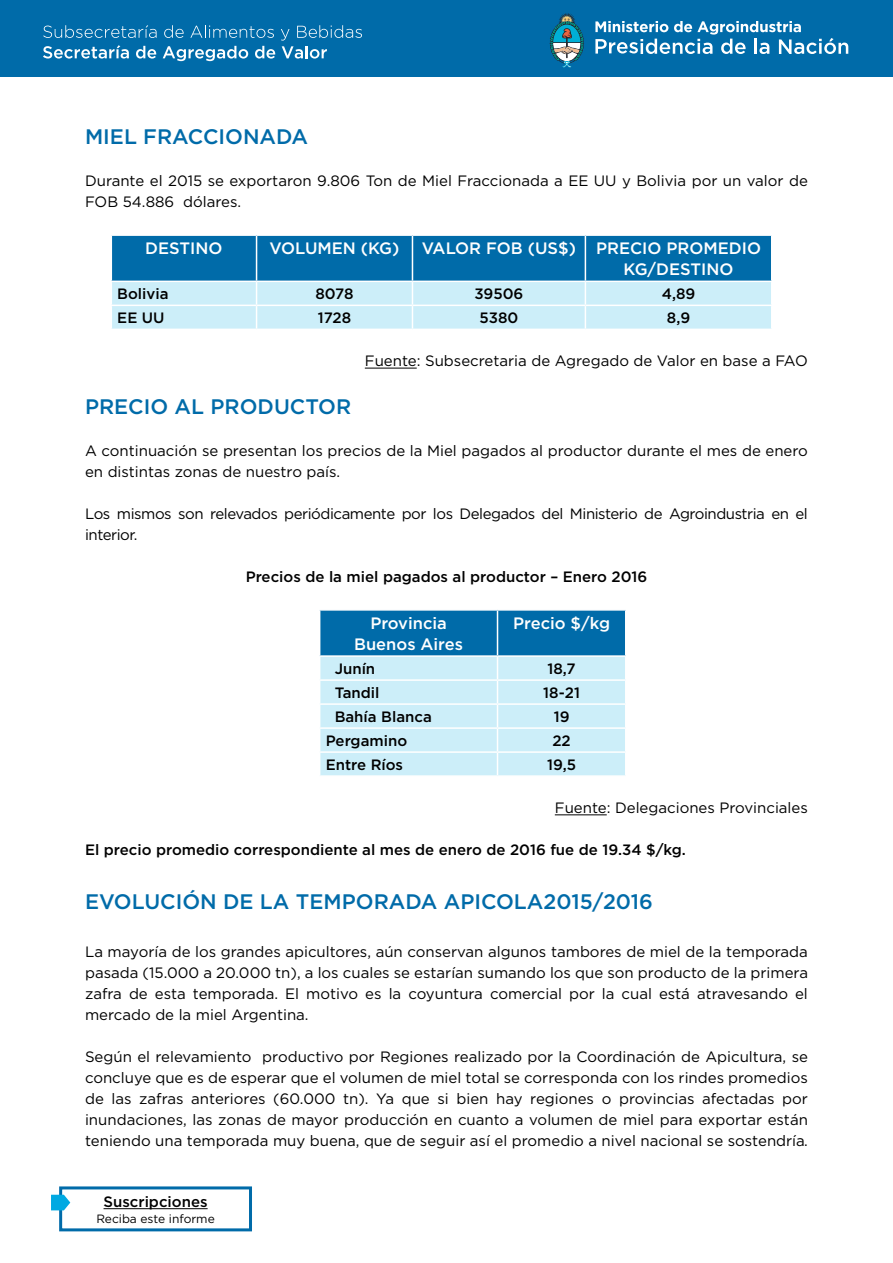
<style>
.page{position:relative;width:893px;height:1263px;background:#fff}
.page>*{position:absolute;margin:0;border:0;box-sizing:border-box;transform-origin:0 0}
.t1{font:500 21px "Gotham";color:#006ba9}
.t2{font:500 16.5px/21px "Gotham";color:#fff}
.t3{font:15px/21px "Gotham";color:#000}
.t4{font:500 15px "Gotham";color:#000}
.t5{font:15px/21px "Gotham";letter-spacing:-.03em;color:#000}
.t6{font:12px "Gotham";color:#000}
</style>
<div class="page">
<div style="left:0;top:0;width:893px;height:76px;background:#006ba9"></div>
<svg style="left:550px;top:13px;width:34px;height:55px"></svg>
<svg style="left:595px;top:21px;width:253px;height:33px"></svg>
<svg style="left:43px;top:25px;width:114px;height:13px"></svg>
<svg style="left:164px;top:25px;width:20px;height:13px"></svg>
<svg style="left:190px;top:25px;width:84px;height:13px"></svg>
<svg style="left:43px;top:45px;width:86px;height:14px"></svg>
<svg style="left:136px;top:46px;width:20px;height:13px"></svg>
<svg style="left:163px;top:46px;width:85px;height:15px"></svg>
<svg style="left:255px;top:46px;width:20px;height:13px"></svg>
<svg style="left:281px;top:25px;width:81px;height:34px"></svg>
<hr style="left:104px;top:1208px;width:104px;height:1px;background:#000">
<div style="left:59px;top:1186px;width:193px;height:45px;border:3px solid #006ba9"></div>
<svg style="left:51px;top:1195px;width:19px;height:15px"></svg>
<hr style="left:365px;top:368px;width:52px;height:1px;background:#000">
<hr style="left:555px;top:814px;width:52px;height:1px;background:#000">
<svg style="left:111px;top:235px;width:661px;height:94px;background:#6eb1d3"></svg>
<svg style="left:319px;top:610px;width:307px;height:165px;background:#98cbe3"></svg>
<h1 class="t1" style="left:85px;top:123px;width:225px">MIEL FRACCIONADA</h1>
<p class="t3" style="left:85px;top:170px;width:724px">Durante el 2015 se exportaron 9.806 Ton de Miel Fraccionada a EE UU y Bolivia por un valor de<br>FOB 54.886 dólares.</p>
<p class="t2" style="left:145px;top:238px;width:79px">DESTINO</p>
<p class="t2" style="left:270px;top:238px;width:131px">VOLUMEN (KG)</p>
<p class="t2" style="left:624px;top:238px;width:139px;text-indent:-202px">VALOR FOB (US$) PRECIO PROMEDIO<br>KG/DESTINO</p>
<p class="t4" style="left:117px;top:284px;width:53px">Bolivia</p>
<p class="t4" style="left:315px;top:284px;width:40px">8078</p>
<p class="t4" style="left:474px;top:284px;width:50px">39506</p>
<p class="t4" style="left:662px;top:284px;width:35px">4,89</p>
<p class="t4" style="left:117px;top:308px;width:49px">EE UU</p>
<p class="t4" style="left:318px;top:308px;width:35px">1728</p>
<p class="t4" style="left:480px;top:308px;width:40px">5380</p>
<p class="t4" style="left:667px;top:308px;width:25px">8,9</p>
<p class="t3" style="left:365px;top:350px;width:445px">Fuente: Subsecretaria de Agregado de Valor en base a FAO</p>
<h1 class="t1" style="left:85px;top:393px;width:268px">PRECIO AL PRODUCTOR</h1>
<p class="t3" style="left:85px;top:440px;width:724px">A continuación se presentan los precios de la Miel pagados al productor durante el mes de enero en distintas zonas de nuestro país.</p>
<p class="t5" style="left:85px;top:503px;width:724px">Los mismos son relevados periódicamente por los Delegados del Ministerio de Agroindustria en el interior.</p>
<p class="t4" style="left:246px;top:567px;width:403px">Precios de la miel pagados al productor – Enero 2016</p>
<p class="t2" style="left:354px;top:612px;width:110px;text-align:center">Provincia<br>Buenos Aires</p>
<p class="t2" style="left:513px;top:612px;width:98px">Precio $/kg</p>
<p class="t4" style="left:335px;top:659px;width:42px">Junín</p>
<p class="t4" style="left:547px;top:659px;width:30px">18,7</p>
<p class="t4" style="left:335px;top:683px;width:46px">Tandil</p>
<p class="t4" style="left:543px;top:683px;width:38px">18-21</p>
<p class="t4" style="left:335px;top:707px;width:99px">Bahía Blanca</p>
<p class="t4" style="left:554px;top:707px;width:17px">19</p>
<p class="t4" style="left:326px;top:731px;width:83px">Pergamino</p>
<p class="t4" style="left:552px;top:731px;width:20px">22</p>
<p class="t4" style="left:326px;top:755px;width:79px">Entre Ríos</p>
<p class="t4" style="left:547px;top:755px;width:30px">19,5</p>
<p class="t3" style="left:555px;top:797px;width:255px">Fuente: Delegaciones Provinciales</p>
<p class="t4" style="left:85px;top:840px;width:602px">El precio promedio correspondiente al mes de enero de 2016 fue de 19.34 $/kg.</p>
<h1 class="t1" style="left:85px;top:888px;width:569px">EVOLUCIÓN DE LA TEMPORADA APICOLA2015/2016</h1>
<p class="t3" style="left:85px;top:941px;width:724px;text-align:justify">La mayoría de los grandes apicultores, aún conservan algunos tambores de miel de la temporada pasada (15.000 a 20.000 tn), a los cuales se estarían sumando los que son producto de la primera zafra de esta temporada. El motivo es la coyuntura comercial por la cual está atravesando el mercado de la miel Argentina.</p>
<p class="t3" style="left:85px;top:1046px;width:724px;text-align:justify">Según el relevamiento productivo por Regiones realizado por la Coordinación de Apicultura, se concluye que es de esperar que el volumen de miel total se corresponda con los rindes promedios de las zafras anteriores (60.000 tn). Ya que si bien hay regiones o provincias afectadas por inundaciones, las zonas de mayor producción en cuanto a volumen de miel para exportar están teniendo una temporada muy buena, que de seguir así el promedio a nivel nacional se sostendría.</p>
<p class="t4" style="left:104px;top:1191px;width:106px">Suscripciones</p>
<p class="t6" style="left:96px;top:1211px;width:120px">Reciba este informe</p>
</div>
